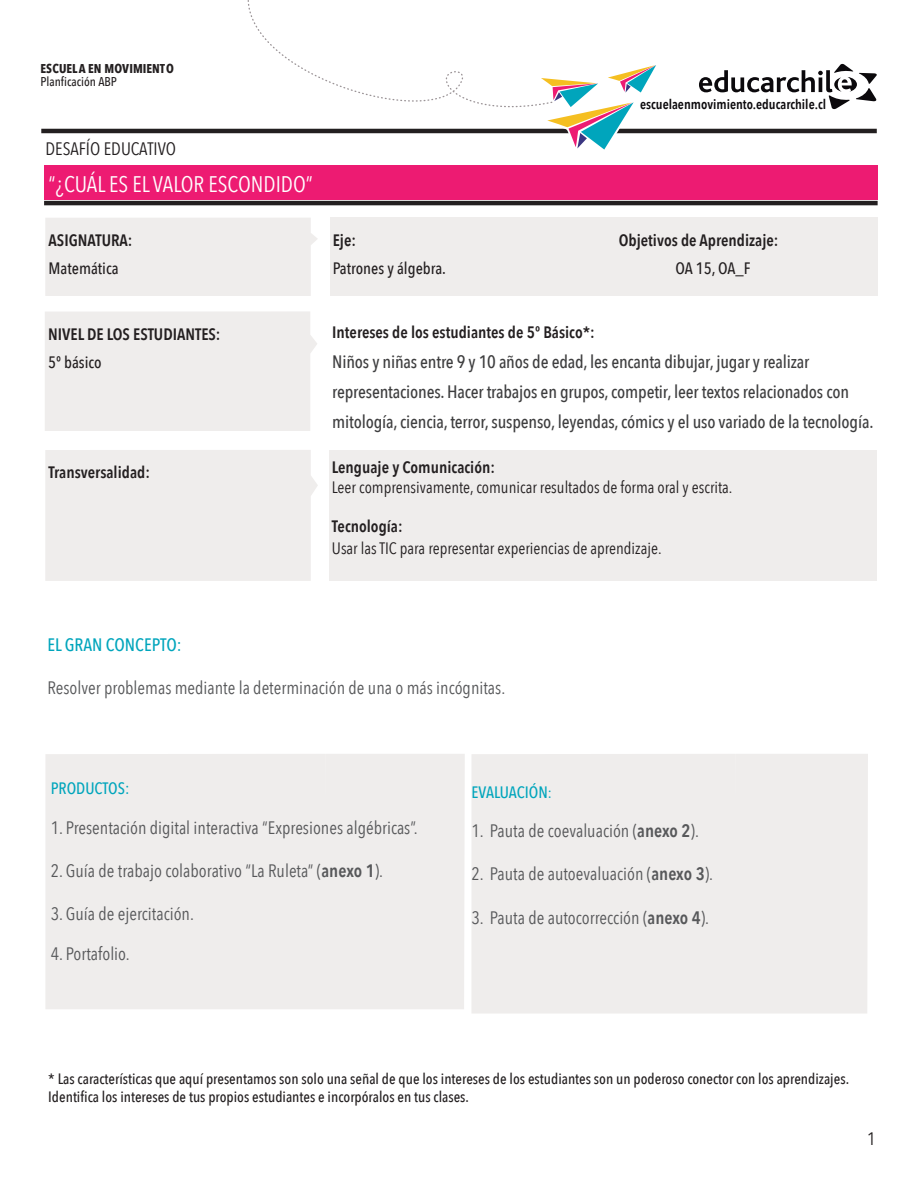
<style>
.page{position:relative;width:918px;height:1188px;background:#fff}
.page>*{position:absolute;margin:0;border:0;box-sizing:border-box;transform-origin:0 0}
.t1{font:22.5px "Avenir Next Condensed";color:#fff}
.t2{font:18px "Avenir Next Condensed";color:#57585a}
.t3{font:500 18px/30px "Avenir Next Condensed";letter-spacing:-.01em;color:#3e3e3f}
.t4{font:18px "Avenir Next Condensed";color:#231f20}
.t5{font:500 18px "Avenir Next Condensed";color:#00a5bc}
.t6{font:600 16.5px "Avenir Next Condensed";color:#231f20}
.t7{font:16.5px "Avenir Next Condensed";color:#231f20}
.t8{font:500 16.5px "Avenir Next Condensed";color:#231f20}
.t9{font:500 16.5px "Avenir Next Condensed";color:#00a5bc}
.t10{font:500 15px/18px "Avenir Next Condensed";color:#231f20}
.t11{font:600 13.5px "Avenir Next Condensed";color:#0b090c}
.t12{font:700 12.75px "Avenir Next Condensed";color:#231f20}
.t13{font:500 12.75px "Avenir Next Condensed";color:#231f20}
.s1{font-weight:600}
.s2{font-size:15px}
</style>
<div class="page">
<hr style="left:41px;top:129px;width:836px;height:4px;background:#231f20">
<svg style="left:699px;top:64px;width:178px;height:46px"></svg>
<svg style="left:248px;top:0;width:410px;height:150px"></svg>
<div style="left:45px;top:754px;width:420px;height:255px;background:#efedec"></div>
<div style="left:331px;top:217px;width:547px;height:79px;background:#efedec"></div>
<div style="left:44px;top:165px;width:834px;height:35px;background:#ed1b72"></div>
<div style="left:45px;top:218px;width:273px;height:78px;background:#efedec"></div>
<hr style="left:44px;top:201px;width:834px;height:4px;background:#231f20">
<div style="left:45px;top:311px;width:272px;height:120px;background:#efedec"></div>
<div style="left:45px;top:450px;width:273px;height:131px;background:#efedec"></div>
<div style="left:329px;top:450px;width:548px;height:131px;background:#efedec"></div>
<div style="left:471px;top:754px;width:397px;height:260px;background:#efedec"></div>
<p class="t12" style="left:40px;top:60px;width:135px">ESCUELA EN MOVIMIENTO</p>
<p class="t13" style="left:40px;top:74px;width:78px">Planficación ABP</p>
<p class="t4" style="left:45px;top:133px;width:132px">DESAFÍO EDUCATIVO</p>
<p class="t1" style="left:49px;top:165px;width:171px">“¿cuál es el valor esco</p>
<p class="t1" style="left:251px;top:165px;width:24px">ndido</p>
<p class="t1" style="left:306px;top:165px;width:9px">”</p>
<p class="t6" style="left:49px;top:226px;width:85px">ASIGNATURA:</p>
<p class="t8" style="left:49px;top:259px;width:72px">Matemática</p>
<p class="t6" style="left:48px;top:320px;width:174px">NIVEL DE LOS ESTUDIANTES:</p>
<p class="t8" style="left:48px;top:352px;width:55px">5º básico</p>
<p class="t11" style="left:640px;top:92px;width:188px">escuelaenmovimiento.educarchile.cl</p>
<p class="t6" style="left:333px;top:226px;width:25px">Eje:</p>
<p class="t6" style="left:619px;top:226px;width:161px">Objetivos de Aprendizaje:</p>
<p class="t8" style="left:333px;top:259px;width:115px">Patrones y álgebra.</p>
<p class="t8" style="left:676px;top:259px;width:77px">OA 15, OA_F</p>
<p class="t6" style="left:332px;top:317px;width:264px">Intereses de los estudiantes de 5º Básico*:</p>
<p class="t3" style="left:332px;top:346px;width:543px">Niños y niñas entre 9 y 10 años de edad, les encanta dibujar, jugar y realizar representaciones. Hacer trabajos en grupos, competir, leer textos relacionados con mitología, ciencia, terror, suspenso, leyendas, cómics y el uso variado de la tecnología.</p>
<p class="t6" style="left:49px;top:458px;width:103px">Transversalidad:</p>
<p class="t6" style="left:332px;top:453px;width:165px">Lenguaje y Comunicación:</p>
<p class="t7" style="left:332px;top:473px;width:402px">Leer comprensivamente, comunicar resultados de forma oral y escrita.</p>
<p class="t6" style="left:332px;top:512px;width:72px">Tecnología:</p>
<p class="t7" style="left:332px;top:534px;width:331px">Usar las TIC para representar experiencias de aprendizaje.</p>
<p class="t5" style="left:48px;top:634px;width:136px">el gran concepto:</p>
<p class="t2" style="left:47px;top:673px;width:459px">Resolver problemas mediante la determinación de una o más incógnitas.</p>
<p class="t9" style="left:51px;top:779px;width:80px">PRODUCTOS:</p>
<p class="t2" style="left:51px;top:812px;width:369px">1. Presentación digital interactiva “Expresiones algébricas”.</p>
<p class="t2" style="left:51px;top:856px;width:334px">2. Guía de trabajo colaborativo “La Ruleta” (<span class="s1">anexo 1</span>).</p>
<p class="t2" style="left:51px;top:899px;width:145px">3. Guía de ejercitación.</p>
<p class="t2" style="left:51px;top:938px;width:81px">4. Portafolio.</p>
<p class="t9" style="left:471px;top:782px;width:82px">EVALUACIÓN <span class="s2">:</span></p>
<p class="t2" style="left:471px;top:816px;width:229px">1. Pauta de coevaluación (<span class="s1">anexo 2</span>).</p>
<p class="t2" style="left:471px;top:859px;width:243px">2. Pauta de autoevaluación (<span class="s1">anexo 3</span>).</p>
<p class="t2" style="left:471px;top:902px;width:239px">3. Pauta de autocorrección (<span class="s1">anexo 4</span>).</p>
<p class="t10" style="left:48px;top:1070px;width:802px">* Las características que aquí presentamos son solo una señal de que los intereses de los estudiantes son un poderoso conector con los aprendizajes.<br>Identifica los intereses de tus propios estudiantes e incorpóralos en tus clases.</p>
<p class="t4" style="left:867px;top:1123px;width:10px">1</p>
</div>
